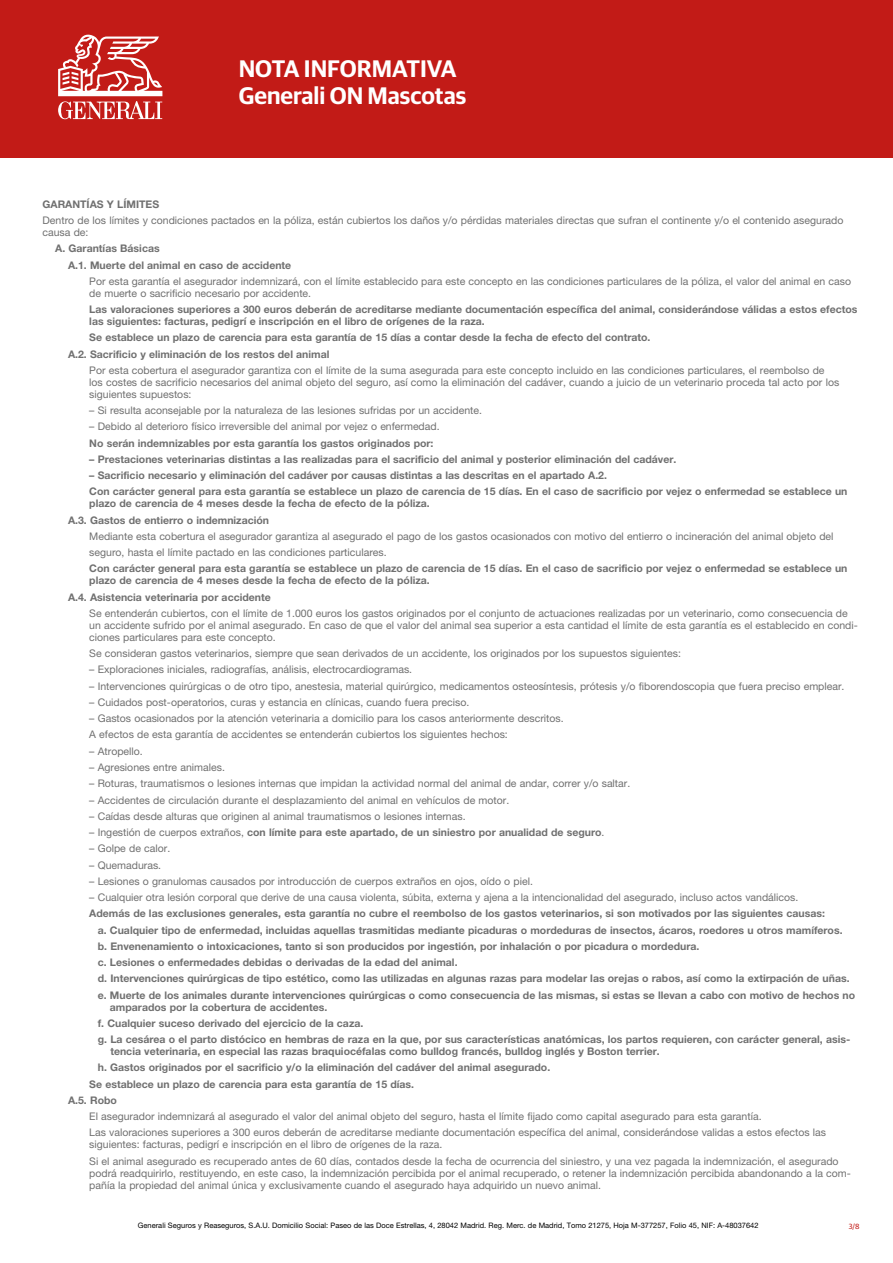
<style>
.page{position:relative;width:893px;height:1263px;background:#fff}
.page>*{position:absolute;margin:0;border:0;box-sizing:border-box;transform-origin:0 0}
.t1{font:600 24px/27px "Guardian Sans";color:#fff}
.t2{font:10.5px/12px "Helvetica Neue LT Std";color:#707070}
.t3{font:700 10.5px/16.2px "Helvetica Neue LT Std";color:#707070}
.t4{font:7.5px "Helvetica Neue LT Std";color:#000}
.t5{font:7.5px "Guardian Sans";color:#c21b17}
.s1{font-weight:400}
</style>
<div class="page">
<div style="left:0;top:0;width:893px;height:157px;background:#c21b17"></div>
<svg style="left:58px;top:34px;width:104px;height:85px"></svg>
<h1 class="t1" style="left:239px;top:54px;width:229px">NOTA INFORMATIVA<br>Generali ON Mascotas</h1>
<p class="t3" style="left:43px;top:196px;width:118px">GARANTÍAS Y LÍMITES</p>
<p class="t2" style="left:43px;top:214px;width:802px">Dentro de los límites y condiciones pactados en la póliza, están cubiertos los daños y/o pérdidas materiales directas que sufran el continente y/o el contenido asegurado causa de:</p>
<p class="t3" style="left:68px;top:240px;width:225px;text-indent:-13px">A. Garantías Básicas<br>A.1. Muerte del animal en caso de accidente</p>
<p class="t2" style="left:89px;top:275px;width:763px">Por esta garantía el asegurador indemnizará, con el límite establecido para este concepto en las condiciones particulares de la póliza, el valor del animal en caso de muerte o sacrificio necesario por accidente.</p>
<p class="t3" style="left:89px;top:303px;width:770px;line-height:12px">Las valoraciones superiores a 300 euros deberán de acreditarse mediante documentación específica del animal, considerándose válidas a estos efectos las siguientes: facturas, pedigrí e inscripción en el libro de orígenes de la raza.</p>
<p class="t3" style="left:68px;top:329px;width:584px;text-indent:21px">Se establece un plazo de carencia para esta garantía de 15 días a contar desde la fecha de efecto del contrato.<br>A.2. Sacrificio y eliminación de los restos del animal</p>
<p class="t2" style="left:89px;top:364px;width:751px">Por esta cobertura el asegurador garantiza con el límite de la suma asegurada para este concepto incluido en las condiciones particulares, el reembolso de los costes de sacrificio necesarios del animal objeto del seguro, así como la eliminación del cadáver, cuando a juicio de un veterinario proceda tal acto por los siguientes supuestos:</p>
<p class="t2" style="left:89px;top:404px;width:394px">– Si resulta aconsejable por la naturaleza de las lesiones sufridas por un accidente.</p>
<p class="t2" style="left:89px;top:420px;width:352px">– Debido al deterioro físico irreversible del animal por vejez o enfermedad.</p>
<p class="t3" style="left:89px;top:434px;width:346px">No serán indemnizables por esta garantía los gastos originados por:</p>
<p class="t3" style="left:89px;top:451px;width:589px">– Prestaciones veterinarias distintas a las realizadas para el sacrificio del animal y posterior eliminación del cadáver.</p>
<p class="t3" style="left:89px;top:467px;width:760px">– Sacrificio necesario y eliminación del cadáver por causas distintas a las descritas en el apartado A.2.<br>Con carácter general para esta garantía se establece un plazo de carencia de 15 días. En el caso de sacrificio por vejez o enfermedad se establece un</p>
<p class="t3" style="left:68px;top:495px;width:363px;text-indent:21px">plazo de carencia de 4 meses desde la fecha de efecto de la póliza.<br>A.3. Gastos de entierro o indemnización</p>
<p class="t2" style="left:89px;top:528px;width:746px;line-height:16.2px">Mediante esta cobertura el asegurador garantiza al asegurado el pago de los gastos ocasionados con motivo del entierro o incineración del animal objeto del seguro, hasta el límite pactado en las condiciones particulares.</p>
<p class="t3" style="left:89px;top:562px;width:760px;line-height:12px">Con carácter general para esta garantía se establece un plazo de carencia de 15 días. En el caso de sacrificio por vejez o enfermedad se establece un plazo de carencia de 4 meses desde la fecha de efecto de la póliza.</p>
<p class="t3" style="left:68px;top:589px;width:204px">A.4. Asistencia veterinaria por accidente</p>
<p class="t2" style="left:89px;top:607px;width:770px">Se entenderán cubiertos, con el límite de 1.000 euros los gastos originados por el conjunto de actuaciones realizadas por un veterinario, como consecuencia de un accidente sufrido por el animal asegurado. En caso de que el valor del animal sea superior a esta cantidad el límite de esta garantía es el establecido en condi&shy;ciones particulares para este concepto.</p>
<p class="t2" style="left:89px;top:647px;width:593px">Se consideran gastos veterinarios, siempre que sean derivados de un accidente, los originados por los supuestos siguientes:</p>
<p class="t2" style="left:89px;top:663px;width:324px">– Exploraciones iniciales, radiografías, análisis, electrocardiogramas.</p>
<p class="t2" style="left:89px;top:680px;width:757px">– Intervenciones quirúrgicas o de otro tipo, anestesia, material quirúrgico, medicamentos osteosíntesis, prótesis y/o fiborendoscopia que fuera preciso emplear.</p>
<p class="t2" style="left:89px;top:696px;width:382px">– Cuidados post-operatorios, curas y estancia en clínicas, cuando fuera preciso.</p>
<p class="t2" style="left:89px;top:710px;width:476px;line-height:16.2px">– Gastos ocasionados por la atención veterinaria a domicilio para los casos anteriormente descritos.<br>A efectos de esta garantía de accidentes se entenderán cubiertos los siguientes hechos:</p>
<p class="t2" style="left:89px;top:745px;width:55px">– Atropello.</p>
<p class="t2" style="left:89px;top:761px;width:137px">– Agresiones entre animales.</p>
<p class="t2" style="left:89px;top:777px;width:543px">– Roturas, traumatismos o lesiones internas que impidan la actividad normal del animal de andar, correr y/o saltar.</p>
<p class="t2" style="left:89px;top:794px;width:421px">– Accidentes de circulación durante el desplazamiento del animal en vehículos de motor.</p>
<p class="t2" style="left:89px;top:810px;width:378px">– Caídas desde alturas que originen al animal traumatismos o lesiones internas.</p>
<p class="t3" style="left:89px;top:824px;width:517px"><span class="s1">– Ingestión de cuerpos extraños,</span> con límite para este apartado, de un siniestro por anualidad de seguro<span class="s1">.</span></p>
<p class="t2" style="left:89px;top:842px;width:82px">– Golpe de calor.</p>
<p class="t2" style="left:89px;top:859px;width:73px">– Quemaduras.</p>
<p class="t2" style="left:89px;top:875px;width:445px">– Lesiones o granulomas causados por introducción de cuerpos extraños en ojos, oído o piel.</p>
<p class="t2" style="left:89px;top:891px;width:711px">– Cualquier otra lesión corporal que derive de una causa violenta, súbita, externa y ajena a la intencionalidad del asegurado, incluso actos vandálicos.</p>
<p class="t3" style="left:98px;top:905px;width:759px;text-indent:-9px">Además de las exclusiones generales, esta garantía no cubre el reembolso de los gastos veterinarios, si son motivados por las siguientes causas:<br>a. Cualquier tipo de enfermedad, incluidas aquellas trasmitidas mediante picaduras o mordeduras de insectos, ácaros, roedores u otros mamíferos.<br>b. Envenenamiento o intoxicaciones, tanto si son producidos por ingestión, por inhalación o por picadura o mordedura.<br>c. Lesiones o enfermedades debidas o derivadas de la edad del animal.<br>d. Intervenciones quirúrgicas de tipo estético, como las utilizadas en algunas razas para modelar las orejas o rabos, así como la extirpación de uñas. e. Muerte de los animales durante intervenciones quirúrgicas o como consecuencia de las mismas, si estas se llevan a cabo con motivo de hechos no</p>
<p class="t3" style="left:98px;top:998px;width:754px;text-indent:12px">amparados por la cobertura de accidentes.<br>f. Cualquier suceso derivado del ejercicio de la caza.<br>g. La cesárea o el parto distócico en hembras de raza en la que, por sus características anatómicas, los partos requieren, con carácter general, asis-</p>
<p class="t3" style="left:110px;top:1043px;width:551px">tencia veterinaria, en especial las razas braquiocéfalas como bulldog francés, bulldog inglés y Boston terrier.</p>
<p class="t3" style="left:98px;top:1059px;width:454px">h. Gastos originados por el sacrificio y/o la eliminación del cadáver del animal asegurado.</p>
<p class="t3" style="left:89px;top:1075px;width:326px">Se establece un plazo de carencia para esta garantía de 15 días.</p>
<p class="t3" style="left:68px;top:1092px;width:50px">A.5. Robo</p>
<p class="t2" style="left:89px;top:1108px;width:738px;line-height:16.2px">El asegurador indemnizará al asegurado el valor del animal objeto del seguro, hasta el límite fijado como capital asegurado para esta garantía.<br>Las valoraciones superiores a 300 euros deberán de acreditarse mediante documentación específica del animal, considerándose validas a estos efectos las</p>
<p class="t2" style="left:89px;top:1136px;width:751px;line-height:16.2px">siguientes: facturas, pedigrí e inscripción en el libro de orígenes de la raza.<br>Si el animal asegurado es recuperado antes de 60 días, contados desde la fecha de ocurrencia del siniestro, y una vez pagada la indemnización, el asegurado</p>
<p class="t2" style="left:89px;top:1167px;width:763px">podrá readquirirlo, restituyendo, en este caso, la indemnización percibida por el animal recuperado, o retener la indemnización percibida abandonando a la com&shy;pañía la propiedad del animal única y exclusivamente cuando el asegurado haya adquirido un nuevo animal.</p>
<p class="t4" style="left:138px;top:1221px;width:622px">Generali Seguros y Reaseguros, S.A.U. Domicilio Social: Paseo de las Doce Estrellas, 4, 28042 Madrid. Reg. Merc. de Madrid, Tomo 21275, Hoja M-377257, Folio 45, NIF: A-48037642</p>
<p class="t5" style="left:849px;top:1221px;width:12px">3/8</p>
</div>
